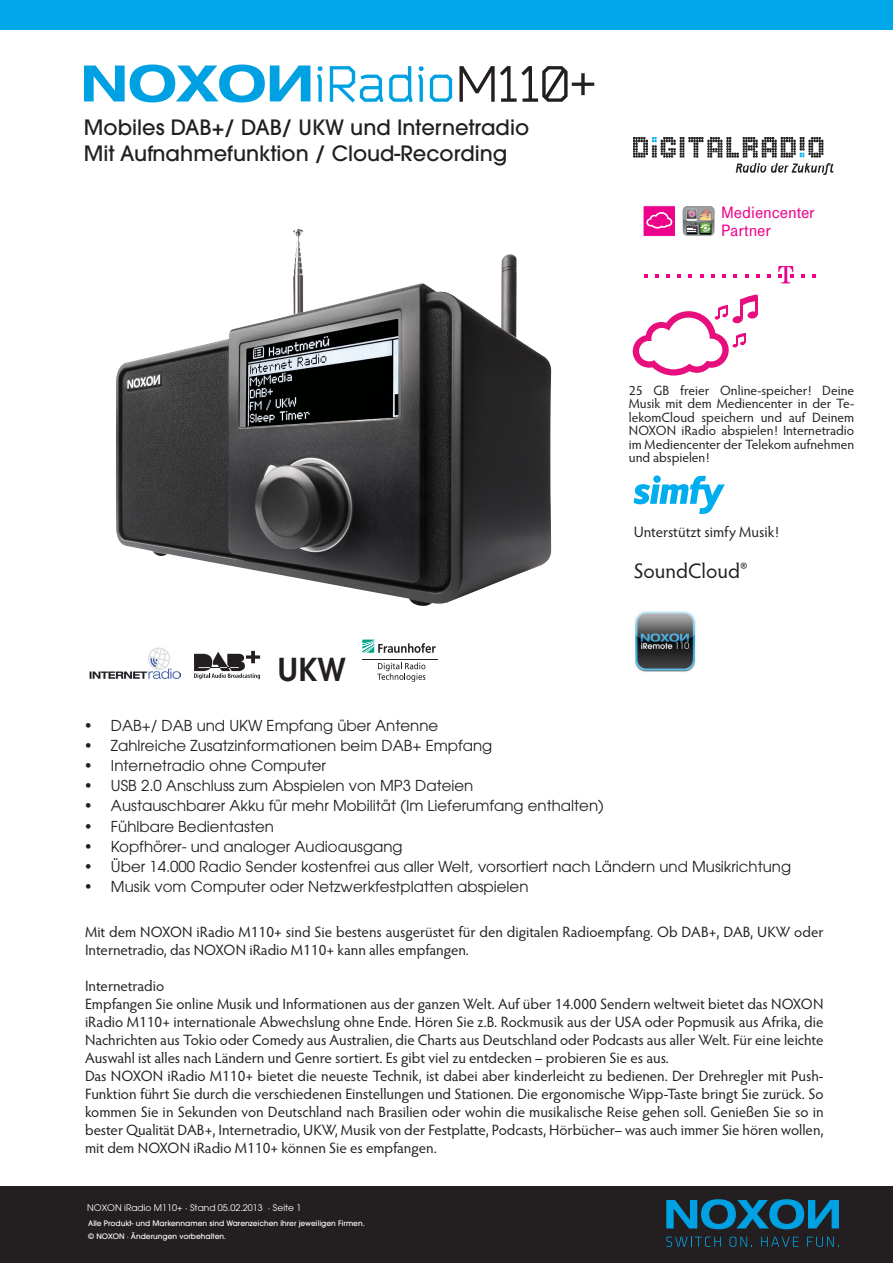
<style>
.page{position:relative;width:893px;height:1263px;background:#fff}
.page>*{position:absolute;margin:0;border:0;box-sizing:border-box;transform-origin:0 0}
.t1{font:600 31.35px "ITC Avant Garde Pro";color:#231f20}
.t2{font:500 21px "ITC Avant Garde Pro";color:#231f20}
.t3{font:21px "Hypatia Sans Pro";color:#231f20}
.t4{font:17.1px/18.3px "Tele Grotesk Halb";letter-spacing:-.005em;color:#ed028c;scale:1.06 1}
.t5{font:15px/18px "Hypatia Sans Pro";color:#231f20;text-align:justify}
.t6{font:15px "ITC Avant Garde Pro";color:#231f20}
.t7{font:13.5px/13.5px "Hypatia Sans Pro";color:#231f20;text-align:justify}
.t8{font:9px "ITC Avant Garde Pro";color:#fff}
.t9{font:500 7.5px/13.2px "ITC Avant Garde Pro";color:#fff}
</style>
<div class="page">
<div style="left:0;top:1186px;width:893px;height:77px;background:#231f20"></div>
<div style="left:0;top:0;width:893px;height:30px;background:#00a7e9"></div>
<svg style="left:666px;top:1199px;width:173px;height:30px"></svg>
<svg style="left:666px;top:1236px;width:55px;height:11px"></svg>
<svg style="left:729px;top:1236px;width:23px;height:11px"></svg>
<svg style="left:761px;top:1237px;width:37px;height:10px"></svg>
<svg style="left:807px;top:1237px;width:32px;height:10px"></svg>
<svg style="left:194px;top:651px;width:66px;height:28px"></svg>
<svg style="left:377px;top:663px;width:48px;height:19px"></svg>
<hr style="left:362px;top:659px;width:76px;height:1px;background:#231f20">
<svg style="left:362px;top:640px;width:74px;height:13px"></svg>
<img style="left:634px;top:138px;width:199px;height:36px">
<img style="left:89px;top:647px;width:92px;height:32px">
<svg style="left:84px;top:65px;width:226px;height:37px"></svg>
<svg style="left:317px;top:66px;width:5px;height:36px"></svg>
<svg style="left:330px;top:66px;width:53px;height:37px"></svg>
<svg style="left:389px;top:66px;width:35px;height:36px"></svg>
<svg style="left:430px;top:75px;width:22px;height:27px"></svg>
<svg style="left:459px;top:66px;width:135px;height:36px"></svg>
<img style="left:116px;top:229px;width:436px;height:377px">
<svg style="left:634px;top:476px;width:91px;height:38px"></svg>
<img style="left:634px;top:611px;width:62px;height:61px">
<svg style="left:643px;top:205px;width:32px;height:32px"></svg>
<svg style="left:683px;top:228px;width:31px;height:8px"></svg>
<svg style="left:644px;top:274px;width:3px;height:4px"></svg>
<svg style="left:655px;top:274px;width:4px;height:4px"></svg>
<svg style="left:666px;top:274px;width:4px;height:4px"></svg>
<svg style="left:677px;top:274px;width:4px;height:4px"></svg>
<svg style="left:689px;top:274px;width:3px;height:4px"></svg>
<svg style="left:700px;top:274px;width:3px;height:4px"></svg>
<svg style="left:711px;top:274px;width:4px;height:4px"></svg>
<svg style="left:722px;top:274px;width:4px;height:4px"></svg>
<svg style="left:733px;top:274px;width:4px;height:4px"></svg>
<svg style="left:745px;top:274px;width:3px;height:4px"></svg>
<svg style="left:756px;top:274px;width:4px;height:4px"></svg>
<svg style="left:767px;top:274px;width:4px;height:4px"></svg>
<svg style="left:778px;top:266px;width:15px;height:17px"></svg>
<svg style="left:801px;top:274px;width:4px;height:4px"></svg>
<svg style="left:812px;top:274px;width:4px;height:4px"></svg>
<img style="left:683px;top:206px;width:31px;height:22px">
<svg style="left:633px;top:294px;width:125px;height:82px"></svg>
<p class="t2" style="left:84px;top:114px;width:447px">Mobiles DAB+/ DAB/ UKW und Internetradio</p>
<p class="t2" style="left:84px;top:139px;width:425px">Mit Aufnahmefunktion / Cloud-Recording</p>
<h1 class="t1" style="left:278px;top:649px;width:69px">UKW</h1>
<p class="t4" style="left:721px;top:203px;width:90px">Mediencenter<br>Partner</p>
<p class="t7" style="left:629px;top:383px;width:227px">25 GB freier Online-speicher! Deine Musik mit dem Mediencenter in der Te&shy;lekomCloud speichern und auf Deinem NOXON iRadio abspielen! Internetradio im Mediencenter der Telekom aufnehmen und abspielen!</p>
<p class="t5" style="left:634px;top:522px;width:147px">Unterstützt simfy Musik!</p>
<p class="t3" style="left:634px;top:557px;width:116px">SoundCloud®</p>
<p class="t6" style="left:84px;top:716px;width:356px">• DAB+/ DAB und UKW Empfang über Antenne</p>
<p class="t6" style="left:84px;top:736px;width:410px">• Zahlreiche Zusatzinformationen beim DAB+ Empfang</p>
<p class="t6" style="left:84px;top:756px;width:244px">• Internetradio ohne Computer</p>
<p class="t6" style="left:84px;top:776px;width:391px">• USB 2.0 Anschluss zum Abspielen von MP3 Dateien</p>
<p class="t6" style="left:84px;top:796px;width:521px">• Austauschbarer Akku für mehr Mobilität (Im Lieferumfang enthalten)</p>
<p class="t6" style="left:84px;top:817px;width:192px">• Fühlbare Bedientasten</p>
<p class="t6" style="left:84px;top:837px;width:320px">• Kopfhörer- und analoger Audioausgang</p>
<p class="t6" style="left:84px;top:857px;width:709px">• Über 14.000 Radio Sender kostenfrei aus aller Welt, vorsortiert nach Ländern und Musikrichtung</p>
<p class="t6" style="left:84px;top:877px;width:446px">• Musik vom Computer oder Netzwerkfestplatten abspielen</p>
<p class="t5" style="left:85px;top:922px;width:740px">Mit dem NOXON iRadio M110+ sind Sie bestens ausgerüstet für den digitalen Radioempfang. Ob DAB+, DAB, UKW oder<br>Internetradio, das NOXON iRadio M110+ kann alles empfangen.</p>
<p class="t5" style="left:85px;top:976px;width:81px">Internetradio</p>
<p class="t5" style="left:85px;top:994px;width:740px">Empfangen Sie online Musik und Informationen aus der ganzen Welt. Auf über 14.000 Sendern weltweit bietet das NOXON iRadio M110+ internationale Abwechslung ohne Ende. Hören Sie z.B. Rockmusik aus der USA oder Popmusik aus Afrika, die Nachrichten aus Tokio oder Comedy aus Australien, die Charts aus Deutschland oder Podcasts aus aller Welt. Für eine leichte Auswahl ist alles nach Ländern und Genre sortiert. Es gibt viel zu entdecken – probieren Sie es aus.</p>
<p class="t5" style="left:85px;top:1066px;width:740px">Das NOXON iRadio M110+ bietet die neueste Technik, ist dabei aber kinderleicht zu bedienen. Der Drehregler mit Push-Funktion führt Sie durch die verschiedenen Einstellungen und Stationen. Die ergonomische Wipp-Taste bringt Sie zurück. So kommen Sie in Sekunden von Deutschland nach Brasilien oder wohin die musikalische Reise gehen soll. Genießen Sie so in bester Qualität DAB+, Internetradio, UKW, Musik von der Festplatte, Podcasts, Hörbücher– was auch immer Sie hören wollen, mit dem NOXON iRadio M110+ können Sie es empfangen.</p>
<p class="t8" style="left:87px;top:1202px;width:216px">NOXON iRadio M110+ · Stand 05.02.2013 · Seite 1</p>
<p class="t9" style="left:88px;top:1216px;width:278px">Alle Produkt- und Markennamen sind Warenzeichen ihrer jeweiligen Firmen. © NOXON · Änderungen vorbehalten.</p>
</div>
